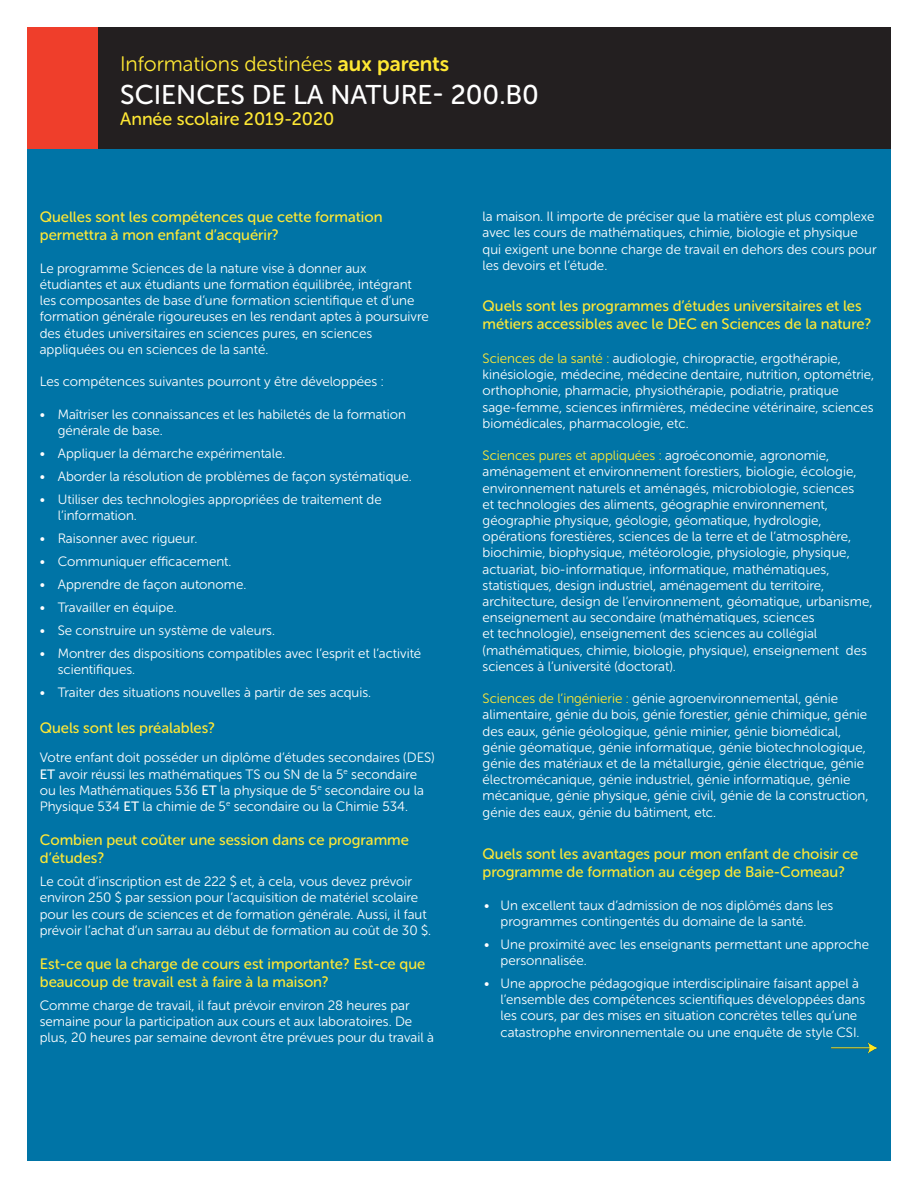
<style>
.page{position:relative;width:918px;height:1188px;background:#fff}
.page>*{position:absolute;margin:0;border:0;box-sizing:border-box;transform-origin:0 0}
.t1{font:27px "Museo Sans Rounded 500";color:#fff}
.t2{font:21px "Museo Sans Rounded 300";color:#ffe834}
.t3{font:18px "Museo Sans Rounded 500";color:#ffe834}
.t4{font:15px/18px "Museo Sans Rounded 500";color:#ffe834}
.t5{font:13.5px/16.2px "Museo Sans Rounded 300";color:#fff}
.s1{font-family:"Museo Sans Rounded 700"}
.s2{font-family:"Museo Sans Rounded 500"}
.s3{color:#ffe834}
</style>
<div class="page">
<div style="left:27px;top:27px;width:72px;height:122px;background:#ef3e2b"></div>
<div style="left:99px;top:27px;width:792px;height:122px;background:#231f20"></div>
<div style="left:27px;top:149px;width:864px;height:1012px;background:#0074a6"></div>
<img style="left:832px;top:1042px;width:45px;height:11px">
<p class="t2" style="left:120px;top:53px;width:331px">Informations destinées <span class="s1">aux parents</span></p>
<p class="t1" style="left:120px;top:79px;width:420px">SCIENCES DE LA NATURE- 200.B0</p>
<p class="t3" style="left:120px;top:109px;width:216px">Année scolaire 2019-2020</p>
<p class="t4" style="left:40px;top:208px;width:344px">Quelles sont les compétences que cette formation permettra à mon enfant d’acquérir?</p>
<p class="t5" style="left:40px;top:260px;width:390px">Le programme Sciences de la nature vise à donner aux étudiantes et aux étudiants une formation équilibrée, intégrant les composantes de base d’une formation scientifique et d’une formation générale rigoureuses en les rendant aptes à poursuivre des études universitaires en sciences pures, en sciences appliquées ou en sciences de la santé.</p>
<p class="t5" style="left:40px;top:374px;width:345px">Les compétences suivantes pourront y être développées :</p>
<p class="t5" style="left:58px;top:406px;width:350px;text-indent:-18px">• Maîtriser les connaissances et les habiletés de la formation générale de base.</p>
<p class="t5" style="left:40px;top:445px;width:247px">• Appliquer la démarche expérimentale.</p>
<p class="t5" style="left:40px;top:468px;width:373px">• Aborder la résolution de problèmes de façon systématique.</p>
<p class="t5" style="left:58px;top:491px;width:325px;text-indent:-18px">• Utiliser des technologies appropriées de traitement de l’information.</p>
<p class="t5" style="left:40px;top:530px;width:159px">• Raisonner avec rigueur.</p>
<p class="t5" style="left:40px;top:553px;width:193px">• Communiquer efficacement.</p>
<p class="t5" style="left:40px;top:576px;width:208px">• Apprendre de façon autonome.</p>
<p class="t5" style="left:40px;top:599px;width:138px">• Travailler en équipe.</p>
<p class="t5" style="left:40px;top:622px;width:237px">• Se construire un système de valeurs.</p>
<p class="t5" style="left:58px;top:645px;width:365px;text-indent:-18px">• Montrer des dispositions compatibles avec l’esprit et l’activité scientifiques.</p>
<p class="t5" style="left:40px;top:684px;width:333px">• Traiter des situations nouvelles à partir de ses acquis.</p>
<p class="t4" style="left:40px;top:719px;width:177px">Quels sont les préalables?</p>
<p class="t5" style="left:40px;top:750px;width:397px">Votre enfant doit posséder un diplôme d’études secondaires (DES)<br><span class="s2">ET</span> avoir réussi les mathématiques TS ou SN de la 5<sup>e</sup> secondaire ou les Mathématiques 536 <span class="s2">ET</span> la physique de 5<sup>e</sup> secondaire ou la Physique 534 <span class="s2">ET</span> la chimie de 5<sup>e</sup> secondaire ou la Chimie 534.</p>
<p class="t4" style="left:40px;top:831px;width:371px">Combien peut coûter une session dans ce programme d’études?</p>
<p class="t5" style="left:40px;top:874px;width:393px">Le coût d’inscription est de 222 $ et, à cela, vous devez prévoir environ 250 $ par session pour l’acquisition de matériel scolaire pour les cours de sciences et de formation générale. Aussi, il faut prévoir l’achat d’un sarrau au début de formation au coût de 30 $.</p>
<p class="t4" style="left:40px;top:955px;width:387px">Est-ce que la charge de cours est importante? Est-ce que beaucoup de travail est à faire à la maison?</p>
<p class="t5" style="left:40px;top:997px;width:396px">Comme charge de travail, il faut prévoir environ 28 heures par semaine pour la participation aux cours et aux laboratoires. De plus, 20 heures par semaine devront être prévues pour du travail à</p>
<p class="t5" style="left:483px;top:209px;width:395px">la maison. Il importe de préciser que la matière est plus complexe avec les cours de mathématiques, chimie, biologie et physique qui exigent une bonne charge de travail en dehors des cours pour les devoirs et l’étude.</p>
<p class="t4" style="left:483px;top:297px;width:390px">Quels sont les programmes d’études universitaires et les métiers accessibles avec le DEC en Sciences de la nature?</p>
<p class="t5" style="left:483px;top:350px;width:393px"><span class="s3">Sciences de la santé :</span> audiologie, chiropractie, ergothérapie, kinésiologie, médecine, médecine dentaire, nutrition, optométrie, orthophonie, pharmacie, physiothérapie, podiatrie, pratique sage-femme, sciences infirmières, médecine vétérinaire, sciences biomédicales, pharmacologie, etc.</p>
<p class="t5" style="left:483px;top:447px;width:391px"><span class="s3">Sciences pures et appliquées :</span> agroéconomie, agronomie, aménagement et environnement forestiers, biologie, écologie, environnement naturels et aménagés, microbiologie, sciences<br>et technologies des aliments, géographie environnement, géographie physique, géologie, géomatique, hydrologie, opérations forestières, sciences de la terre et de l’atmosphère, biochimie, biophysique, météorologie, physiologie, physique, actuariat, bio-informatique, informatique, mathématiques, statistiques, design industriel, aménagement du territoire, architecture, design de l’environnement, géomatique, urbanisme, enseignement au secondaire (mathématiques, sciences<br>et technologie), enseignement des sciences au collégial (mathématiques, chimie, biologie, physique), enseignement des sciences à l’université (doctorat).</p>
<p class="t5" style="left:483px;top:690px;width:387px"><span class="s3">Sciences de l’ingénierie :</span> génie agroenvironnemental, génie alimentaire, génie du bois, génie forestier, génie chimique, génie des eaux, génie géologique, génie minier, génie biomédical, génie géomatique, génie informatique, génie biotechnologique, génie des matériaux et de la métallurgie, génie électrique, génie électromécanique, génie industriel, génie informatique, génie mécanique, génie physique, génie civil, génie de la construction, génie des eaux, génie du bâtiment, etc.</p>
<p class="t4" style="left:483px;top:845px;width:377px">Quels sont les avantages pour mon enfant de choisir ce programme de formation au cégep de Baie‑Comeau?</p>
<p class="t5" style="left:501px;top:897px;width:334px;text-indent:-16px">• Un excellent taux d’admission de nos diplômés dans les programmes contingentés du domaine de la santé.</p>
<p class="t5" style="left:501px;top:936px;width:370px;text-indent:-16px">• Une proximité avec les enseignants permettant une approche personnalisée.</p>
<p class="t5" style="left:501px;top:975px;width:366px;text-indent:-16px">• Une approche pédagogique interdisciplinaire faisant appel à l’ensemble des compétences scientifiques développées dans les cours, par des mises en situation concrètes telles qu’une catastrophe environnementale ou une enquête de style CSI.</p>
</div>
